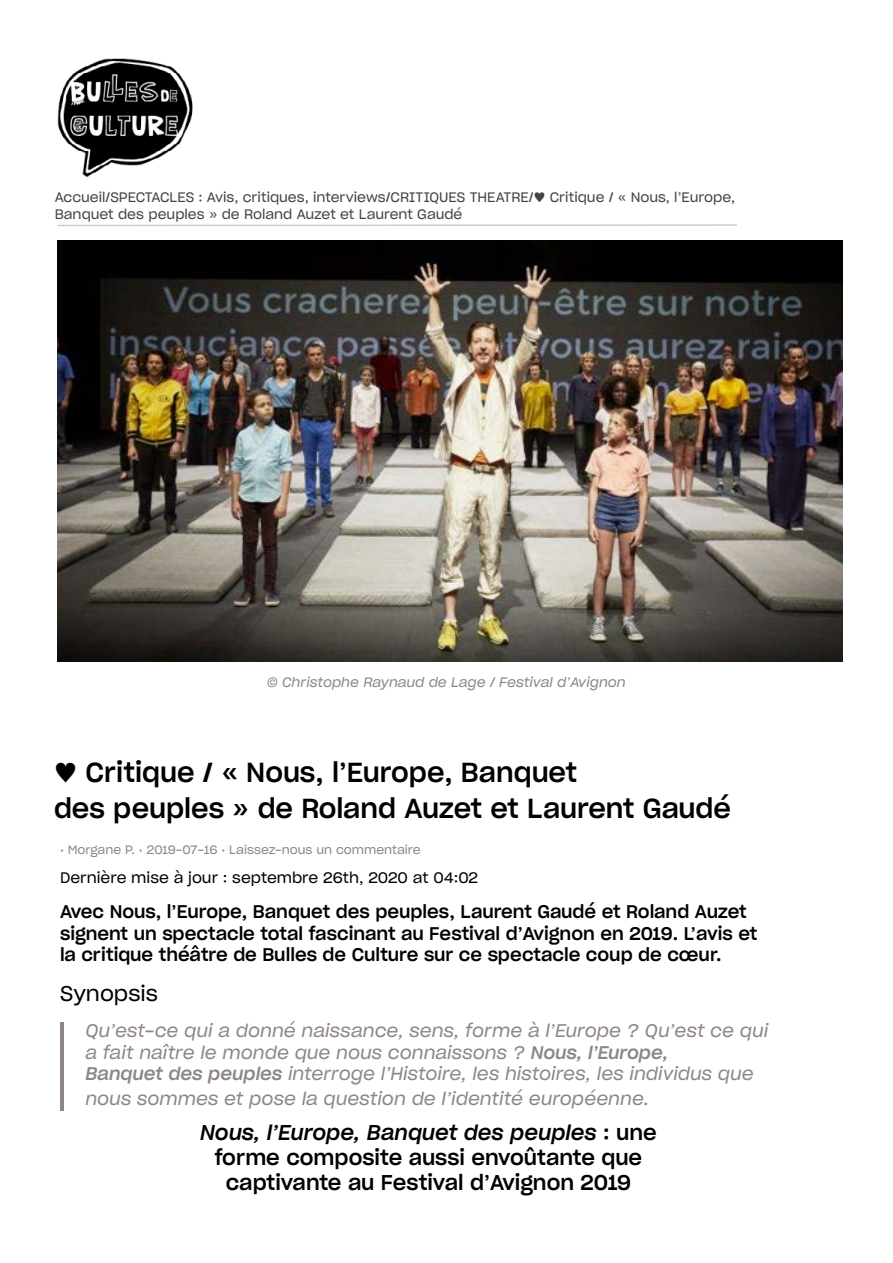
<style>
.page{position:relative;width:893px;height:1263px;background:#fff}
.page>*{position:absolute;margin:0;border:0;box-sizing:border-box;transform-origin:0 0}
.t1{font:27px/36px "Sharp Grotesk Medium 20";letter-spacing:-.005em;color:#000}
.t2{font:21px/25.2px "Sharp Grotesk Medium 20";color:#000;text-align:center}
.t3{font:21px "Sharp Grotesk Medium Italic 20";color:#000}
.t4{font:21px "Sharp Grotesk Book 20";color:#000}
.t5{font:18px/21.6px "Sharp Grotesk Book Italic 20";color:#8e858a}
.t6{font:18px/21.6px "Sharp Grotesk Medium 20";color:#000}
.t7{font:15px "Sharp Grotesk Book 20";color:#000}
.t8{font:13.5px/16.5px "Sharp Grotesk Book 20";color:#434342}
.t9{font:13.5px "Sharp Grotesk Book Italic 20";color:#8e858a}
.t10{font:12px "Sharp Grotesk Book 20";color:#8e858a}
.s1{font-family:"Sharp Grotesk Medium Italic 20"}
.s2{font-family:"Sharp Grotesk Medium 20"}
</style>
<div class="page">
<img style="left:58px;top:241px;width:785px;height:420px">
<img style="left:58px;top:58px;width:135px;height:120px">
<hr style="left:58px;top:224px;width:679px;height:2px;background:#8f96a5">
<hr style="left:60px;top:1023px;width:3px;height:88px;background:#8e858a">
<p class="t8" style="left:55px;top:188px;width:682px">Accueil/SPECTACLES : Avis, critiques, interviews/CRITIQUES THEATRE/♥ Critique / « Nous, l’Europe,<br>Banquet des peuples » de Roland Auzet et Laurent Gaudé</p>
<p class="t9" style="left:267px;top:671px;width:361px">© Christophe Raynaud de Lage / Festival d’Avignon</p>
<h1 class="t1" style="left:54px;top:753px;width:678px">♥ Critique / « Nous, l’Europe, Banquet<br>des peuples » de Roland Auzet et Laurent Gaudé</h1>
<p class="t10" style="left:60px;top:840px;width:362px">• Morgane P. • 2019-07-16 • Laissez-nous un commentaire</p>
<p class="t7" style="left:60px;top:865px;width:420px">Dernière mise à jour : septembre 26th, 2020 at 04:02</p>
<p class="t6" style="left:60px;top:899px;width:699px">Avec Nous, l’Europe, Banquet des peuples, Laurent Gaudé et Roland Auzet signent un spectacle total fascinant au Festival d’Avignon en 2019. L’avis et la critique théâtre de Bulles de Culture sur ce spectacle coup de cœur.</p>
<p class="t4" style="left:60px;top:977px;width:99px">Synopsis</p>
<p class="t5" style="left:85px;top:1019px;width:684px">Qu’est-ce qui a donné naissance, sens, forme à l’Europe ? Qu’est ce qui a fait naître le monde que nous connaissons ? <span class="s1">Nous, l’Europe,<br>Banquet des peuples</span> interroge l’Histoire, les histoires, les individus que</p>
<p class="t5" style="left:85px;top:1087px;width:565px">nous sommes et pose la question de l’identité européenne.</p>
<p class="t3" style="left:200px;top:1115px;width:458px">Nous, l’Europe, Banquet des peuples <span class="s2">: une</span></p>
<p class="t2" style="left:215px;top:1143px;width:429px">forme composite aussi envoûtante que captivante au Festival d’Avignon 2019</p>
</div>
